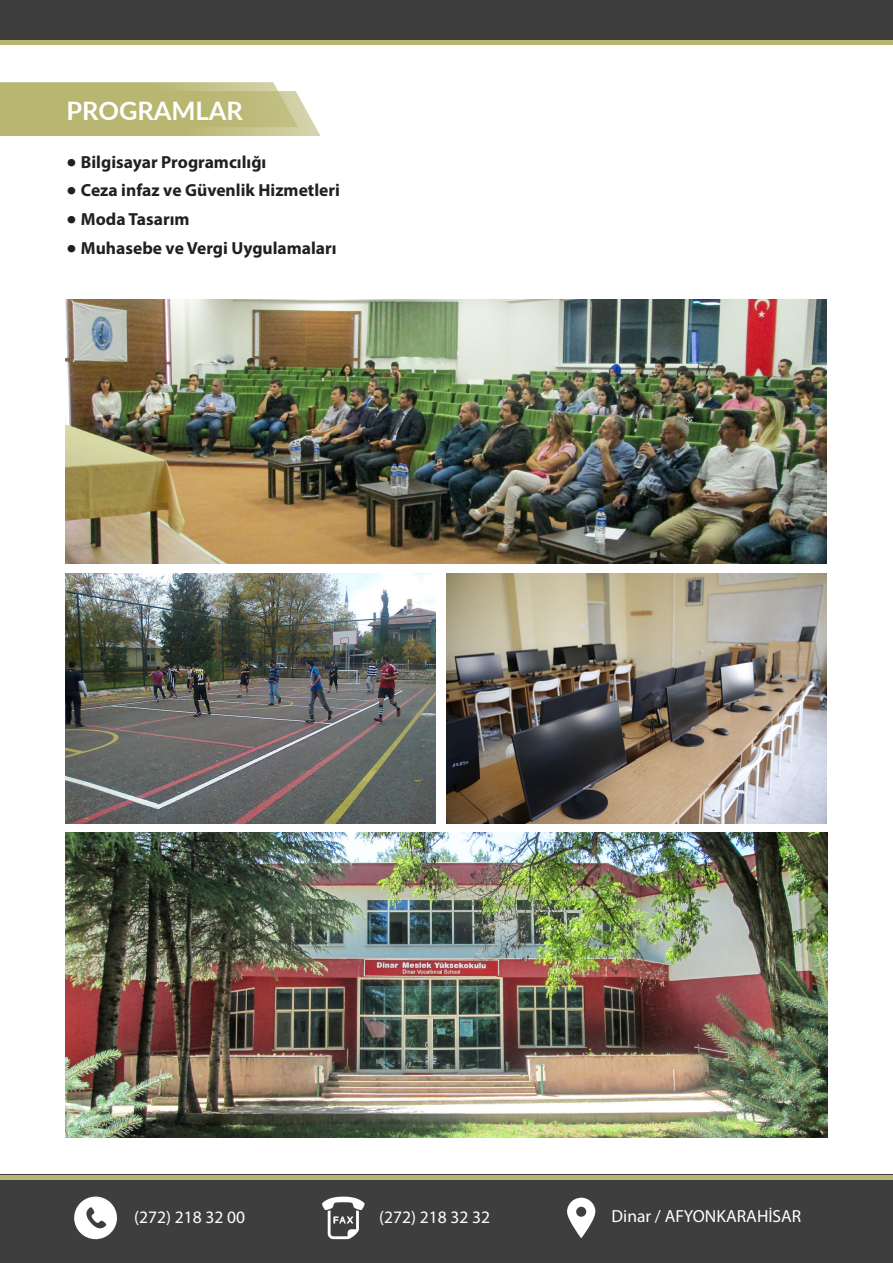
<style>
.page{position:relative;width:893px;height:1263px;background:#fff}
.page>*{position:absolute;margin:0;border:0;box-sizing:border-box;transform-origin:0 0}
.t1{font:700 25.5px "Lato";color:#fff}
.t2{font:700 17.55px "Myriad Pro";color:#231f20}
.t3{font:17.55px "Myriad Pro";color:#fff}
.s1{font-family:"Lato"}
</style>
<div class="page">
<div style="left:0;top:1175px;width:893px;height:88px;background:#3e3e3f"></div>
<div style="left:0;top:1175px;width:893px;height:5px;background:#b9b671"></div>
<div style="left:0;top:0;width:893px;height:40px;background:#3e3e3f"></div>
<div style="left:0;top:40px;width:893px;height:5px;background:#b9b671"></div>
<svg style="left:0;top:82px;width:321px;height:54px"></svg>
<svg style="left:567px;top:1197px;width:29px;height:41px"></svg>
<svg style="left:322px;top:1196px;width:43px;height:43px"></svg>
<svg style="left:74px;top:1196px;width:43px;height:43px"></svg>
<img style="left:66px;top:299px;width:761px;height:264px">
<img style="left:66px;top:573px;width:370px;height:250px">
<img style="left:446px;top:573px;width:381px;height:250px">
<img style="left:66px;top:833px;width:761px;height:304px">
<p class="t1" style="left:67px;top:92px;width:178px">PROGRAMLAR</p>
<p class="t2" style="left:67px;top:150px;width:201px"><span class="s1">•</span> Bilgisayar Programcılığı</p>
<p class="t2" style="left:67px;top:179px;width:275px"><span class="s1">•</span> Ceza infaz ve Güvenlik Hizmetleri</p>
<p class="t2" style="left:67px;top:208px;width:125px"><span class="s1">•</span> Moda Tasarım</p>
<p class="t2" style="left:67px;top:236px;width:272px"><span class="s1">•</span> Muhasebe ve Vergi Uygulamaları</p>
<p class="t3" style="left:134px;top:1206px;width:112px">(272) 218 32 00</p>
<p class="t3" style="left:379px;top:1206px;width:112px">(272) 218 32 32</p>
<p class="t3" style="left:612px;top:1206px;width:191px">Dinar / AFYONKARAHİSAR</p>
</div>
